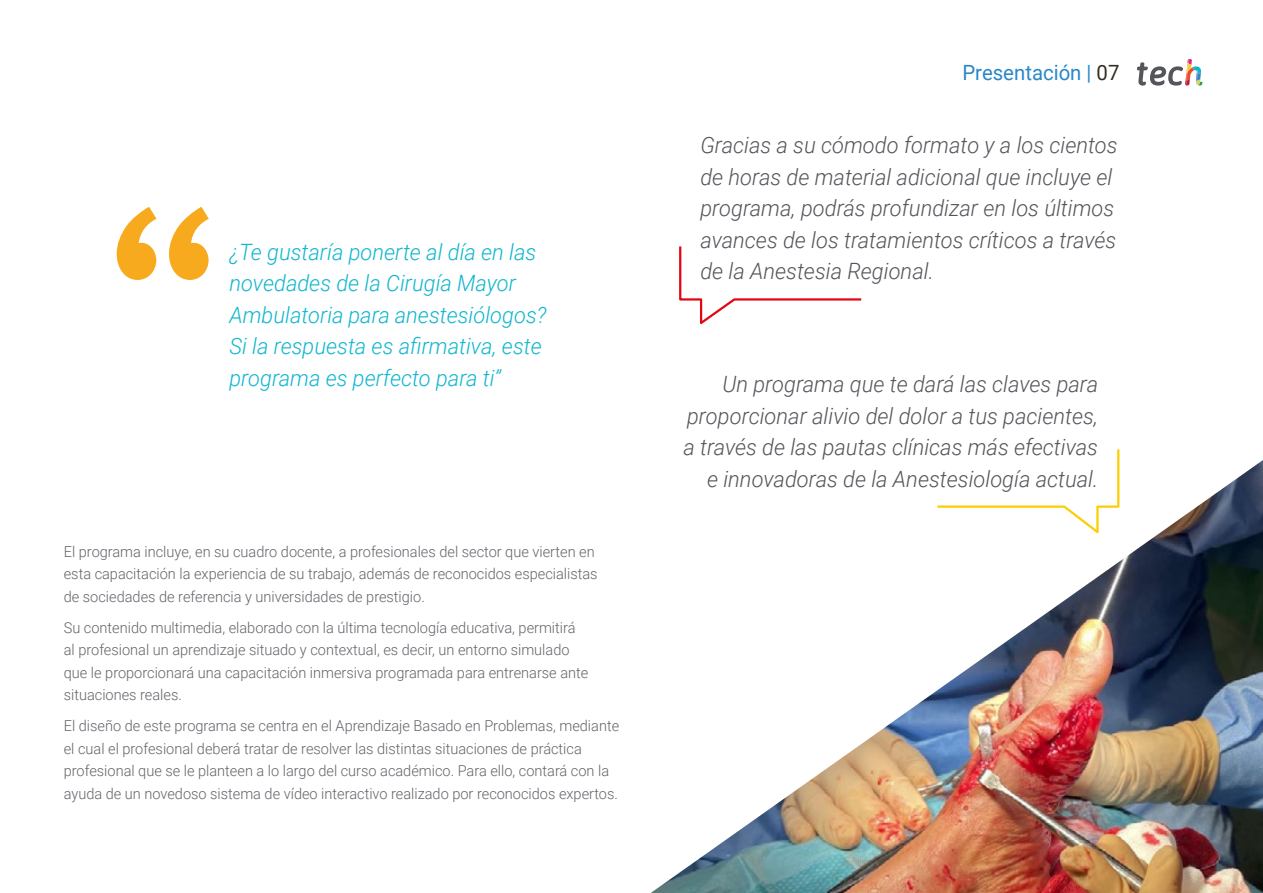
<style>
.page{position:relative;width:1263px;height:893px;background:#fff}
.page>*{position:absolute;margin:0;border:0;box-sizing:border-box;transform-origin:0 0}
.t1{font:italic 300 22.5px/31.5px "Roboto";color:#52555b;text-align:right}
.t2{font:italic 300 22.5px/31.5px "Roboto";color:#0fb6cf}
.t3{font:21px "Roboto";color:#2988c9}
.t4{font:300 15px/22.5px "Roboto";color:#61646a}
.s1{color:#312e20}
</style>
<div class="page">
<svg style="left:117px;top:207px;width:92px;height:73px"></svg>
<img style="left:651px;top:460px;width:612px;height:433px">
<svg style="left:935px;top:449px;width:185px;height:88px"></svg>
<svg style="left:679px;top:246px;width:183px;height:78px"></svg>
<svg style="left:1137px;top:59px;width:65px;height:27px"></svg>
<h1 class="t2" style="left:229px;top:235px;width:319px">¿Te gustaría ponerte al día en las novedades de la Cirugía Mayor<br>Ambulatoria para anestesiólogos?<br>Si la respuesta es afirmativa, este programa es perfecto para ti”</h1>
<p class="t4" style="left:64px;top:540px;width:535px">El programa incluye, en su cuadro docente, a profesionales del sector que vierten en esta capacitación la experiencia de su trabajo, además de reconocidos especialistas de sociedades de referencia y universidades de prestigio.</p>
<p class="t4" style="left:64px;top:616px;width:526px">Su contenido multimedia, elaborado con la última tecnología educativa, permitirá al profesional un aprendizaje situado y contextual, es decir, un entorno simulado que le proporcionará una capacitación inmersiva programada para entrenarse ante situaciones reales.</p>
<p class="t4" style="left:64px;top:714px;width:557px">El diseño de este programa se centra en el Aprendizaje Basado en Problemas, mediante el cual el profesional deberá tratar de resolver las distintas situaciones de práctica profesional que se le planteen a lo largo del curso académico. Para ello, contará con la ayuda de un novedoso sistema de vídeo interactivo realizado por reconocidos expertos.</p>
<h2 class="t3" style="left:962px;top:57px;width:159px">Presentación | <span class="s1">07</span></h2>
<h1 class="t1" style="left:700px;top:129px;width:419px;text-align:left">Gracias a su cómodo formato y a los cientos de horas de material adicional que incluye el programa, podrás profundizar en los últimos avances de los tratamientos críticos a través de la Anestesia Regional.</h1>
<h1 class="t1" style="left:683px;top:368px;width:416px">Un programa que te dará las claves para proporcionar alivio del dolor a tus pacientes, a través de las pautas clínicas más efectivas e innovadoras de la Anestesiología actual.</h1>
</div>
